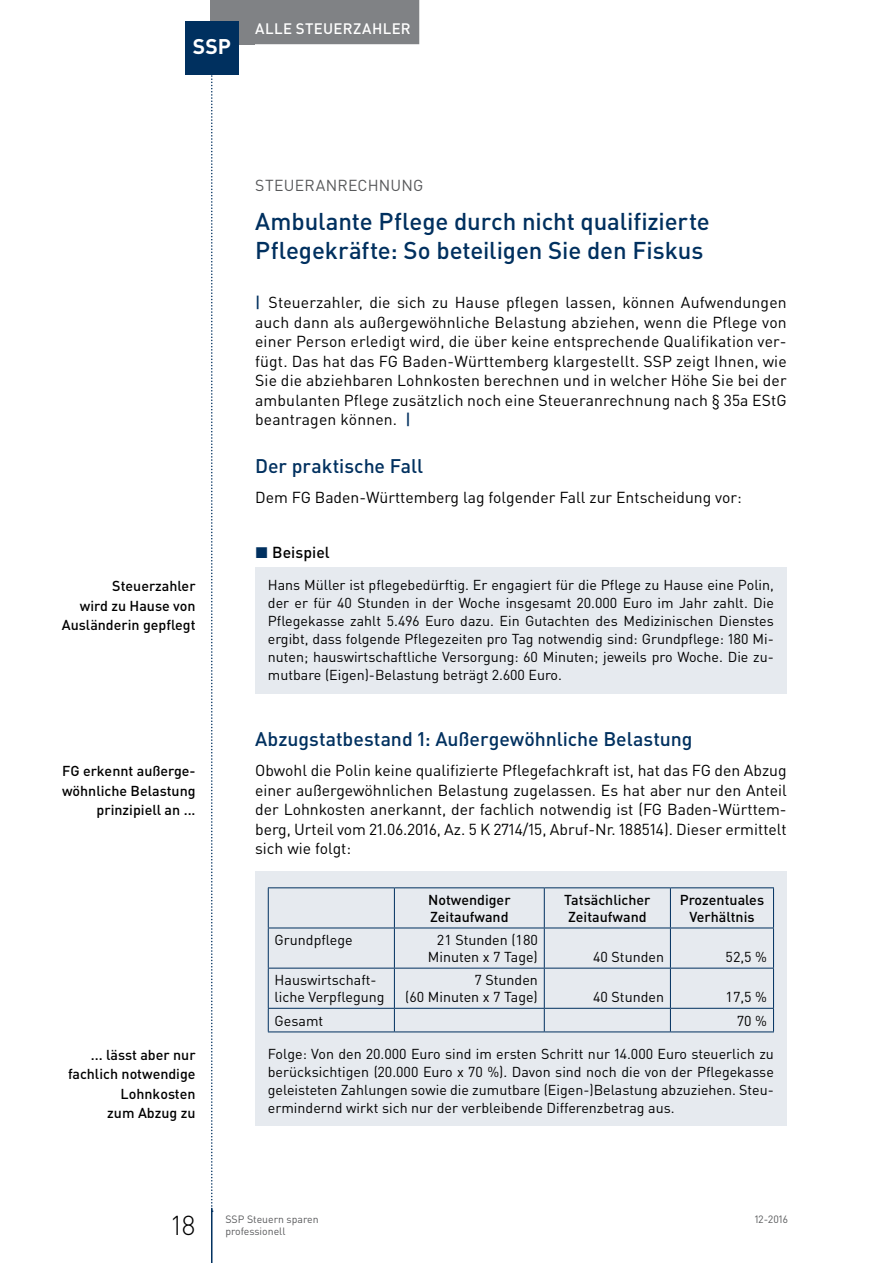
<style>
.page{position:relative;width:893px;height:1263px;background:#fff}
.page>*{position:absolute;margin:0;border:0;box-sizing:border-box;transform-origin:0 0}
.t1{font:300 27px "DIN Pro";color:#000}
.t2{font:500 24px/28.5px "DIN Pro";letter-spacing:-.005em;color:#00305f}
.t3{font:700 21px "DIN Pro";color:#fff}
.t4{font:500 19.5px "DIN Pro";color:#00305f}
.t5{font:15.75px/19.5px "DIN Pro";color:#000;text-align:justify}
.t6{font:15.75px "DIN Pro";letter-spacing:.01em;color:#58595b}
.t7{font:500 15.75px "DIN Pro";letter-spacing:.005em;color:#000}
.t8{font:500 15px "DIN Pro";letter-spacing:.025em;color:#fff}
.t9{font:14.25px/18px "DIN Pro";color:#000;text-align:justify}
.t10{font:500 14.25px/19.5px "DIN Pro";color:#000;text-align:right}
.t11{font:10.5px "DIN Pro";color:#58595b}
.s1{font-weight:500;color:#00305f}
.s2{color:#00305f}
</style>
<div class="page">
<hr style="left:211px;top:1208px;width:1px;height:55px;background:#00305f">
<svg style="left:211px;top:74px;width:2px;height:1138px"></svg>
<div style="left:210px;top:0;width:45px;height:44px;background:#808285"></div>
<div style="left:247px;top:0;width:172px;height:44px;background:#808285"></div>
<div style="left:185px;top:21px;width:54px;height:53px;background:#00305f"></div>
<div style="left:255px;top:567px;width:532px;height:126px;background:#e6eaef"></div>
<div style="left:255px;top:871px;width:532px;height:254px;background:#e6eaef"></div>
<svg style="left:269px;top:888px;width:504px;height:143px"></svg>
<hr style="left:268px;top:887px;width:126px;height:1px;background:#00305f">
<hr style="left:268px;top:888px;width:1px;height:39px;background:#00305f">
<hr style="left:394px;top:887px;width:150px;height:1px;background:#00305f">
<hr style="left:394px;top:888px;width:1px;height:39px;background:#00305f">
<hr style="left:544px;top:887px;width:126px;height:1px;background:#00305f">
<hr style="left:544px;top:888px;width:1px;height:39px;background:#00305f">
<hr style="left:670px;top:887px;width:104px;height:1px;background:#00305f">
<hr style="left:670px;top:888px;width:1px;height:39px;background:#00305f">
<hr style="left:773px;top:888px;width:1px;height:39px;background:#00305f">
<hr style="left:268px;top:927px;width:126px;height:1px;background:#00305f">
<hr style="left:268px;top:928px;width:1px;height:40px;background:#00305f">
<hr style="left:394px;top:927px;width:150px;height:1px;background:#00305f">
<hr style="left:394px;top:928px;width:1px;height:40px;background:#00305f">
<hr style="left:544px;top:927px;width:126px;height:1px;background:#00305f">
<hr style="left:544px;top:928px;width:1px;height:40px;background:#00305f">
<hr style="left:670px;top:927px;width:104px;height:1px;background:#00305f">
<hr style="left:670px;top:928px;width:1px;height:40px;background:#00305f">
<hr style="left:773px;top:928px;width:1px;height:40px;background:#00305f">
<hr style="left:268px;top:968px;width:126px;height:1px;background:#00305f">
<hr style="left:268px;top:968px;width:1px;height:40px;background:#00305f">
<hr style="left:394px;top:968px;width:150px;height:1px;background:#00305f">
<hr style="left:394px;top:968px;width:1px;height:40px;background:#00305f">
<hr style="left:544px;top:968px;width:126px;height:1px;background:#00305f">
<hr style="left:544px;top:968px;width:1px;height:40px;background:#00305f">
<hr style="left:670px;top:968px;width:104px;height:1px;background:#00305f">
<hr style="left:670px;top:968px;width:1px;height:40px;background:#00305f">
<hr style="left:773px;top:968px;width:1px;height:40px;background:#00305f">
<hr style="left:268px;top:1008px;width:126px;height:1px;background:#00305f">
<svg style="left:268px;top:1009px;width:1px;height:22px"></svg>
<hr style="left:394px;top:1008px;width:150px;height:1px;background:#00305f">
<svg style="left:394px;top:1009px;width:1px;height:22px"></svg>
<hr style="left:544px;top:1008px;width:126px;height:1px;background:#00305f">
<svg style="left:544px;top:1009px;width:1px;height:22px"></svg>
<hr style="left:670px;top:1008px;width:104px;height:1px;background:#00305f">
<svg style="left:670px;top:1009px;width:1px;height:22px"></svg>
<svg style="left:773px;top:1009px;width:1px;height:22px"></svg>
<hr style="left:268px;top:1031px;width:126px;height:1px;background:#00305f">
<hr style="left:394px;top:1031px;width:150px;height:1px;background:#00305f">
<hr style="left:544px;top:1031px;width:126px;height:1px;background:#00305f">
<hr style="left:670px;top:1031px;width:104px;height:1px;background:#00305f">
<h3 class="t3" style="left:193px;top:32px;width:40px">SSP</h3>
<p class="t8" style="left:255px;top:18px;width:157px">Alle Steuerzahler</p>
<p class="t10" style="left:62px;top:576px;width:135px">Steuerzahler<br>wird zu Hause von<br>Ausländerin gepflegt</p>
<p class="t10" style="left:62px;top:761px;width:135px">FG erkennt außerge&shy;wöhnliche Belastung prinzipiell an ...</p>
<p class="t10" style="left:68px;top:1044px;width:129px">... lässt aber nur fachlich notwendige<br>Lohnkosten<br>zum Abzug zu</p>
<p class="t6" style="left:255px;top:175px;width:170px">STEUERANRECHNUNG</p>
<h2 class="t2" style="left:255px;top:206px;width:456px">Ambulante Pflege durch nicht qualifizierte<br>Pflegekräfte: So beteiligen Sie den Fiskus</h2>
<p class="t5" style="left:255px;top:292px;width:533px"><span class="s1">|</span> Steuerzahler, die sich zu Hause pflegen lassen, können Aufwendungen auch dann als außergewöhnliche Belastung abziehen, wenn die Pflege von einer Person erledigt wird, die über keine entsprechende Qualifikation ver&shy;fügt. Das hat das FG Baden-Württemberg klargestellt. SSP zeigt Ihnen, wie Sie die abziehbaren Lohnkosten berechnen und in welcher Höhe Sie bei der ambulanten Pflege zusätzlich noch eine Steueranrechnung nach § 35a EStG beantragen können. <span class="s1">|</span></p>
<h3 class="t4" style="left:255px;top:453px;width:169px">Der praktische Fall</h3>
<p class="t5" style="left:255px;top:487px;width:488px">Dem FG Baden-Württemberg lag folgender Fall zur Entscheidung vor:</p>
<p class="t7" style="left:255px;top:542px;width:76px"><span class="s2">◼</span> Beispiel</p>
<p class="t9" style="left:268px;top:576px;width:508px">Hans Müller ist pflegebedürftig. Er engagiert für die Pflege zu Hause eine Polin, der er für 40 Stunden in der Woche insgesamt 20.000 Euro im Jahr zahlt. Die Pflegekasse zahlt 5.496 Euro dazu. Ein Gutachten des Medizinischen Dienstes ergibt, dass folgende Pflegezeiten pro Tag notwendig sind: Grundpflege: 180 Mi&shy;nuten; hauswirtschaftliche Versorgung: 60 Minuten; jeweils pro Woche. Die zu&shy;mutbare (Eigen)-Belastung beträgt 2.600 Euro.</p>
<h3 class="t4" style="left:255px;top:726px;width:439px">Abzugstatbestand 1: Außergewöhnliche Belastung</h3>
<p class="t5" style="left:255px;top:760px;width:533px">Obwohl die Polin keine qualifizierte Pflegefachkraft ist, hat das FG den Abzug einer außergewöhnlichen Belastung zugelassen. Es hat aber nur den Anteil der Lohnkosten anerkannt, der fachlich notwendig ist (FG Baden-Württem&shy;berg, Urteil vom 21.06.2016, Az. 5 K 2714/15, Abruf-Nr. 188514). Dieser ermittelt sich wie folgt:</p>
<p class="t10" style="left:428px;top:891px;width:84px;line-height:16.5px;text-align:left">Notwendiger<br>Zeitaufwand</p>
<p class="t10" style="left:564px;top:891px;width:88px;line-height:16.5px;text-align:left">Tatsächlicher<br>Zeitaufwand</p>
<p class="t10" style="left:680px;top:891px;width:86px;line-height:16.5px;text-align:center">Prozentuales<br>Verhältnis</p>
<p class="t9" style="left:275px;top:930px;width:80px">Grundpflege</p>
<p class="t9" style="left:428px;top:931px;width:112px;line-height:16.5px;text-align:right">21 Stunden (180<br>Minuten x 7 Tage)</p>
<p class="t9" style="left:593px;top:947px;width:72px">40 Stunden</p>
<p class="t9" style="left:726px;top:947px;width:43px">52,5 %</p>
<p class="t9" style="left:275px;top:971px;width:111px;line-height:16.5px">Hauswirtschaft&shy;liche Verpflegung</p>
<p class="t9" style="left:405px;top:971px;width:134px;line-height:16.5px;text-align:right">7 Stunden<br>(60 Minuten x 7 Tage)</p>
<p class="t9" style="left:593px;top:987px;width:72px">40 Stunden</p>
<p class="t9" style="left:726px;top:987px;width:43px">17,5 %</p>
<p class="t9" style="left:275px;top:1011px;width:50px">Gesamt</p>
<p class="t9" style="left:737px;top:1011px;width:32px">70 %</p>
<p class="t9" style="left:268px;top:1044px;width:508px">Folge: Von den 20.000 Euro sind im ersten Schritt nur 14.000 Euro steuerlich zu berücksichtigen (20.000 Euro x 70 %). Davon sind noch die von der Pflegekasse geleisteten Zahlungen sowie die zumutbare (Eigen-)Belastung abzuziehen. Steu&shy;ermindernd wirkt sich nur der verbleibende Differenzbetrag aus.</p>
<h1 class="t1" style="left:172px;top:1207px;width:25px">18</h1>
<p class="t11" style="left:225px;top:1212px;width:95px">SSP Steuern sparen</p>
<p class="t11" style="left:755px;top:1212px;width:35px">12-2016</p>
<p class="t11" style="left:225px;top:1224px;width:62px">professionell</p>
</div>
